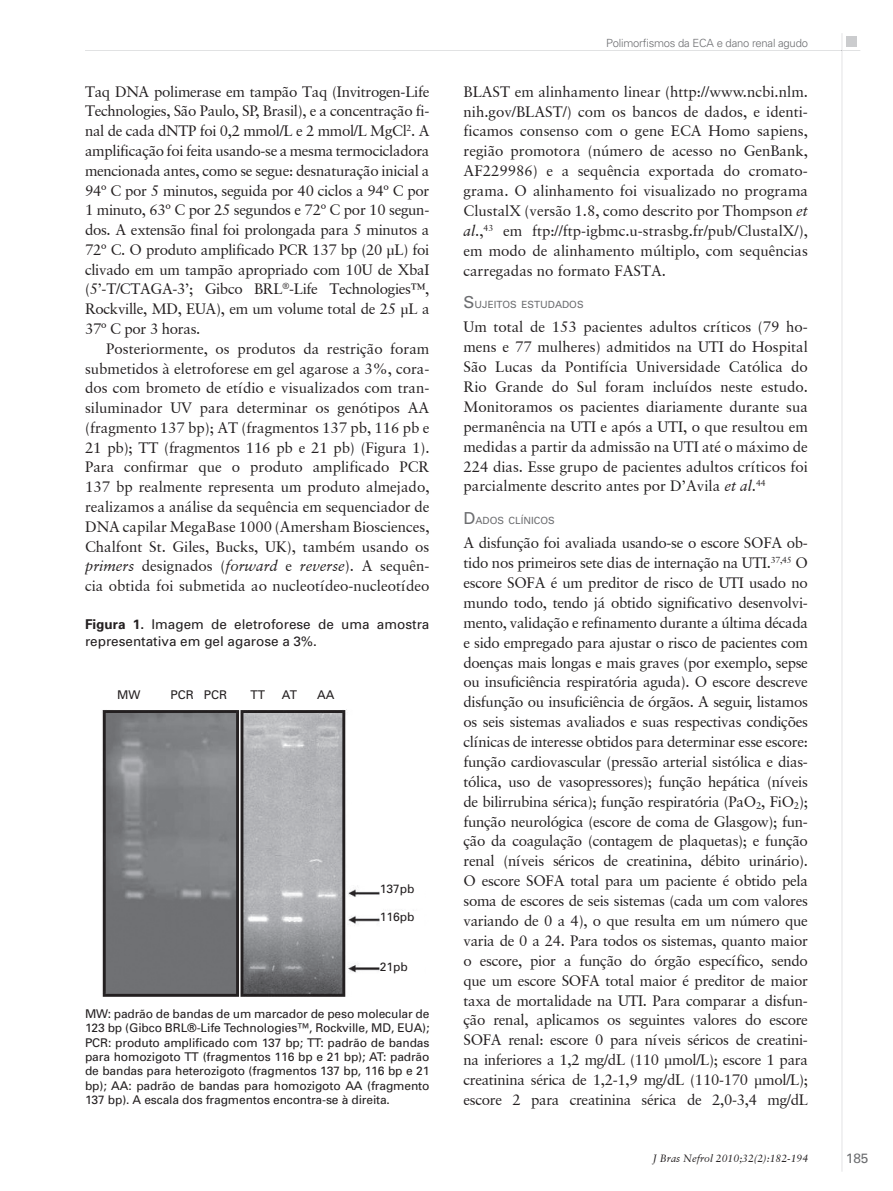
<style>
.page{position:relative;width:893px;height:1191px;background:#fff}
.page>*{position:absolute;margin:0;border:0;box-sizing:border-box;transform-origin:0 0}
.t1{font:15px/19.8px "Garamond Retrospective S Si";color:#231f20;text-align:justify}
.t2{font:13.5px/16.5px "Univers";color:#231f20}
.t3{font:13.5px "Univers";color:#6c6d70}
.t4{font:12px/14.4px "Univers";letter-spacing:-.01em;color:#231f20;text-align:justify}
.t5{font:300 11.25px "Univers";letter-spacing:-.02em;color:#6c6d70}
.t6{font:italic 10.5px "Garamond Retrospective S Si";color:#231f20}
.t7{font:9.9px "Univers SC600";color:#6c6d70}
.s1{font-style:italic}
.s2{font-family:"Univers 65 Bold"}
.s3{font-size:16.5px}
</style>
<div class="page">
<hr style="left:85px;top:51px;width:757px;height:1px;background:#b2b3b7">
<hr style="left:842px;top:51px;width:1px;height:1120px;background:#b2b3b7">
<svg style="left:842px;top:33px;width:18px;height:19px"></svg>
<img style="left:102px;top:709px;width:312px;height:288px">
<div style="left:380px;top:883px;width:44px;height:20px;background:#fff"></div>
<div style="left:380px;top:911px;width:44px;height:21px;background:#fff"></div>
<div style="left:380px;top:961px;width:44px;height:20px;background:#fff"></div>
<p class="t1" style="left:85px;top:81px;width:346px">Taq DNA polimerase em tampão Taq (Invitrogen-Life Technologies, São Paulo, SP, Brasil), e a concentração fi&shy;nal de cada dNTP foi 0,2 mmol/L e 2 mmol/L MgCl<sup>2</sup>. A amplificação foi feita usando-se a mesma termocicladora mencionada antes, como se segue: desnaturação inicial a 94º C por 5 minutos, seguida por 40 ciclos a 94º C por 1 minuto, 63º C por 25 segundos e 72º C por 10 segun&shy;dos. A extensão final foi prolongada para 5 minutos a 72º C. O produto amplificado PCR 137 bp (20 µL) foi clivado em um tampão apropriado com 10U de XbaI (5’-T/CTAGA-3’; Gibco BRL<sup>®</sup>-Life Technologies™, Rockville, MD, EUA), em um volume total de 25 µL a 37º C por 3 horas.</p>
<p class="t1" style="left:85px;top:338px;width:346px;text-indent:21px">Posteriormente, os produtos da restrição foram submetidos à eletroforese em gel agarose a 3%, cora&shy;dos com brometo de etídio e visualizados com tran&shy;siluminador UV para determinar os genótipos AA (fragmento 137 bp); AT (fragmentos 137 pb, 116 pb e 21 pb); TT (fragmentos 116 pb e 21 pb) (Figura 1).<br>Para confirmar que o produto amplificado PCR 137 bp realmente representa um produto almejado, realizamos a análise da sequência em sequenciador de DNA capilar MegaBase 1000 (Amersham Biosciences, Chalfont St. Giles, Bucks, UK), também usando os <span class="s1">primers</span> designados (<span class="s1">forward</span> e <span class="s1">reverse</span>). A sequên&shy;cia obtida foi submetida ao nucleotídeo-nucleotídeo</p>
<p class="t2" style="left:85px;top:616px;width:346px"><span class="s2">Figura 1.</span> Imagem de eletroforese de uma amostra representativa em gel agarose a 3%.</p>
<p class="t4" style="left:117px;top:687px;width:25px">MW</p>
<p class="t4" style="left:171px;top:687px;width:58px">PCR PCR</p>
<p class="t4" style="left:251px;top:687px;width:16px">TT</p>
<p class="t4" style="left:282px;top:687px;width:17px">AT</p>
<p class="t4" style="left:317px;top:687px;width:19px">AA</p>
<p class="t4" style="left:380px;top:881px;width:36px">137pb</p>
<p class="t4" style="left:380px;top:909px;width:36px">116pb</p>
<p class="t4" style="left:380px;top:959px;width:30px">21pb</p>
<p class="t4" style="left:85px;top:1006px;width:346px">MW: padrão de bandas de um marcador de peso molecular de 123 bp (Gibco BRL®-Life Technologies™, Rockville, MD, EUA); PCR: produto amplificado com 137 bp; TT: padrão de bandas para homozigoto TT (fragmentos 116 bp e 21 bp); AT: padrão de bandas para heterozigoto (fragmentos 137 bp, 116 bp e 21 bp); AA: padrão de bandas para homozigoto AA (fragmento 137 bp). A escala dos fragmentos encontra-se à direita.</p>
<p class="t5" style="left:606px;top:36px;width:203px">Polimorfismos da ECA e dano renal agudo</p>
<p class="t1" style="left:463px;top:81px;width:346px">BLAST em alinhamento linear (http://www.ncbi.nlm. nih.gov/BLAST/) com os bancos de dados, e identi&shy;ficamos consenso com o gene ECA Homo sapiens, região promotora (número de acesso no GenBank, AF229986) e a sequência exportada do cromato&shy;grama. O alinhamento foi visualizado no programa ClustalX (versão 1.8, como descrito por Thompson <span class="s1">et al</span>.,<sup>43</sup> em ftp://ftp-igbmc.u-strasbg.fr/pub/ClustalX/), em modo de alinhamento múltiplo, com sequências carregadas no formato FASTA.</p>
<p class="t7" style="left:463px;top:298px;width:122px"><span class="s3">S</span>UJEITOS ESTUDADOS</p>
<p class="t1" style="left:463px;top:317px;width:346px">Um total de 153 pacientes adultos críticos (79 ho&shy;mens e 77 mulheres) admitidos na UTI do Hospital São Lucas da Pontifícia Universidade Católica do Rio Grande do Sul foram incluídos neste estudo.<br>Monitoramos os pacientes diariamente durante sua permanência na UTI e após a UTI, o que resultou em medidas a partir da admissão na UTI até o máximo de 224 dias. Esse grupo de pacientes adultos críticos foi parcialmente descrito antes por D’Avila <span class="s1">et al</span>.<sup>44</sup></p>
<p class="t7" style="left:463px;top:514px;width:93px"><span class="s3">D</span>ADOS CLÍNICOS</p>
<p class="t1" style="left:463px;top:533px;width:346px">A disfunção foi avaliada usando-se o escore SOFA ob&shy;tido nos primeiros sete dias de internação na UTI.<sup>37,45</sup> O escore SOFA é um preditor de risco de UTI usado no mundo todo, tendo já obtido significativo desenvolvi&shy;mento, validação e refinamento durante a última década e sido empregado para ajustar o risco de pacientes com doenças mais longas e mais graves (por exemplo, sepse ou insuficiência respiratória aguda). O escore descreve disfunção ou insuficiência de órgãos. A seguir, listamos os seis sistemas avaliados e suas respectivas condições clínicas de interesse obtidos para determinar esse escore: função cardiovascular (pressão arterial sistólica e dias&shy;tólica, uso de vasopressores); função hepática (níveis de bilirrubina sérica); função respiratória (PaO<sub>2</sub>, FiO<sub>2</sub>); função neurológica (escore de coma de Glasgow); fun&shy;ção da coagulação (contagem de plaquetas); e função renal (níveis séricos de creatinina, débito urinário).<br>O escore SOFA total para um paciente é obtido pela soma de escores de seis sistemas (cada um com valores variando de 0 a 4), o que resulta em um número que varia de 0 a 24. Para todos os sistemas, quanto maior o escore, pior a função do órgão específico, sendo que um escore SOFA total maior é preditor de maior taxa de mortalidade na UTI. Para comparar a disfun&shy;ção renal, aplicamos os seguintes valores do escore SOFA renal: escore 0 para níveis séricos de creatini&shy;na inferiores a 1,2 mg/dL (110 µmol/L); escore 1 para creatinina sérica de 1,2-1,9 mg/dL (110-170 µmol/L); escore 2 para creatinina sérica de 2,0-3,4 mg/dL</p>
<p class="t6" style="left:653px;top:1151px;width:157px">J Bras Nefrol 2010;32(2):182-194</p>
<p class="t3" style="left:846px;top:1149px;width:24px">185</p>
</div>
